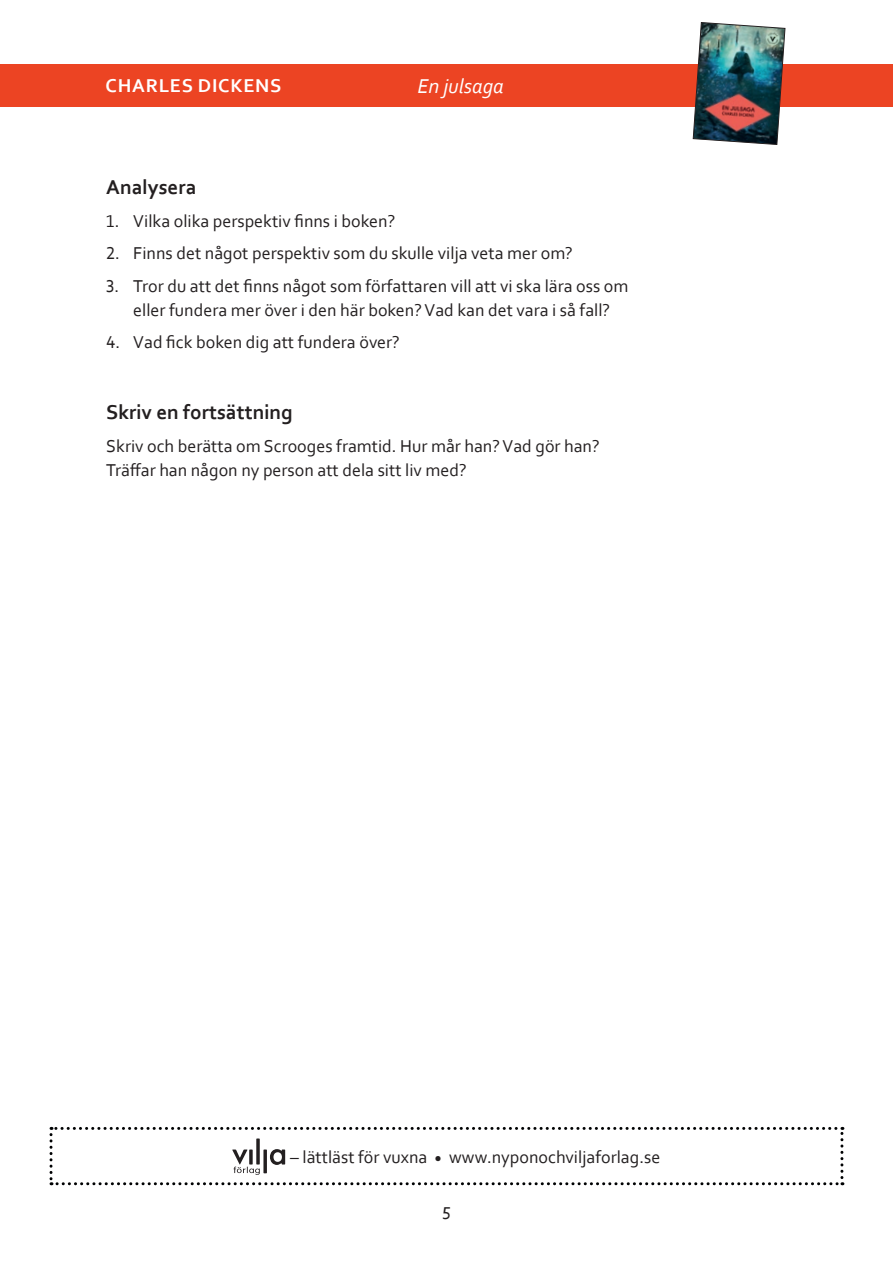
<style>
.page{position:relative;width:893px;height:1263px;background:#fff}
.page>*{position:absolute;margin:0;border:0;box-sizing:border-box;transform-origin:0 0}
.t1{font:700 21px "Corbel";color:#231f20}
.t2{font:italic 21px "Corbel";color:#fff}
.t3{font:700 19.5px "Corbel";letter-spacing:.04em;color:#fff}
.t4{font:18px/24px "Corbel";color:#231f20;text-align:center}
</style>
<div class="page">
<div style="left:0;top:64px;width:893px;height:42px;background:#ec4423"></div>
<img style="left:693px;top:22px;width:92px;height:123px">
<svg style="left:50px;top:1127px;width:793px;height:58px"></svg>
<p class="t3" style="left:106px;top:74px;width:177px">CHARLES DICKENS</p>
<p class="t2" style="left:417px;top:73px;width:88px">En julsaga</p>
<p class="t1" style="left:106px;top:174px;width:92px">Analysera</p>
<p class="t4" style="left:106px;top:208px;width:291px">1. Vilka olika perspektiv finns i boken?</p>
<p class="t4" style="left:106px;top:241px;width:468px">2. Finns det något perspektiv som du skulle vilja veta mer om?</p>
<p class="t4" style="left:106px;top:273px;width:524px">3. Tror du att det finns något som författaren vill att vi ska lära oss om eller fundera mer över i den här boken? Vad kan det vara i så fall?</p>
<p class="t4" style="left:106px;top:330px;width:295px">4. Vad fick boken dig att fundera över?</p>
<p class="t1" style="left:106px;top:399px;width:188px">Skriv en fortsättning</p>
<p class="t4" style="left:106px;top:433px;width:495px;text-align:left">Skriv och berätta om Scrooges framtid. Hur mår han? Vad gör han?<br>Träffar han någon ny person att dela sitt liv med?</p>
<p class="t4" style="left:290px;top:1144px;width:372px">– lättläst för vuxna <sub>•</sub> www.nyponochviljaforlag.se</p>
<p class="t4" style="left:442px;top:1200px;width:10px">5</p>
</div>
